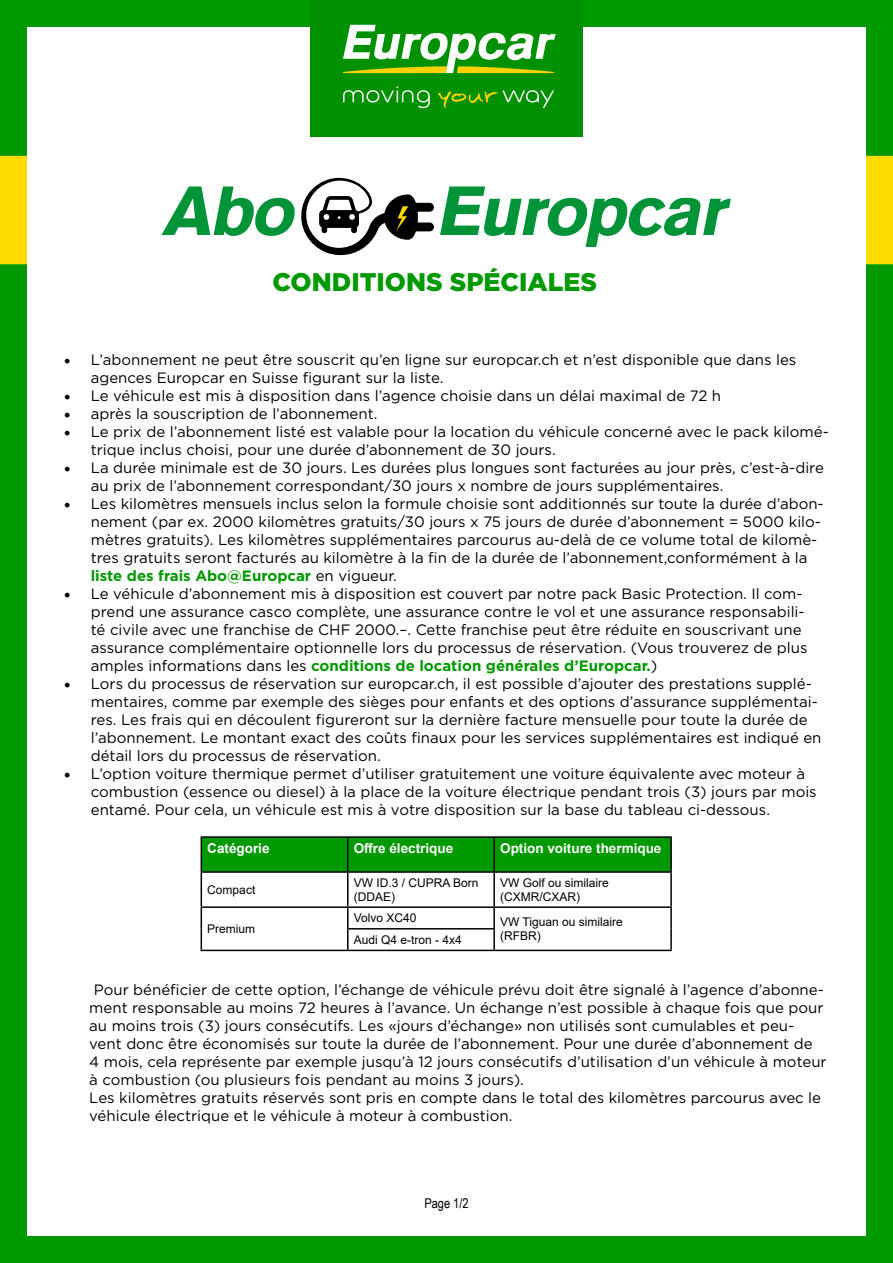
<style>
.page{position:relative;width:893px;height:1263px;background:#fff}
.page>*{position:absolute;margin:0;border:0;box-sizing:border-box;transform-origin:0 0}
.t1{font:italic 900 68.1px "Akzidenz Grotesk";color:#009338}
.t2{font:900 25.5px "Gotham";color:#090}
.t3{font:15px/18px "Gotham";color:#000}
.t4{font:700 13.5px "Arial";color:#fff}
.t5{font:13.5px "Arial Narrow";color:#000}
.t6{font:12px/14.4px "Arial";color:#000}
.s1{font-family:"Minion Pro";font-size:18px}
.s2{font-weight:700;color:#090}
</style>
<div class="page">
<div style="left:0;top:0;width:893px;height:1263px;border:27px solid #090"></div>
<div style="left:0;top:156px;width:27px;height:108px;background:#ffdc00"></div>
<div style="left:866px;top:156px;width:27px;height:108px;background:#ffdc00"></div>
<div style="left:310px;top:0;width:273px;height:136px;background:#009000"></div>
<svg style="left:343px;top:25px;width:213px;height:48px"></svg>
<svg style="left:343px;top:86px;width:87px;height:22px"></svg>
<svg style="left:438px;top:90px;width:116px;height:18px"></svg>
<svg style="left:301px;top:177px;width:133px;height:79px"></svg>
<div style="left:202px;top:838px;width:468px;height:33px;background:#090"></div>
<hr style="left:201px;top:836px;width:147px;height:2px;background:#000">
<hr style="left:201px;top:838px;width:1px;height:33px;background:#000">
<hr style="left:348px;top:836px;width:146px;height:2px;background:#000">
<hr style="left:347px;top:838px;width:1px;height:33px;background:#000">
<hr style="left:494px;top:836px;width:178px;height:2px;background:#000">
<hr style="left:493px;top:838px;width:2px;height:33px;background:#000">
<hr style="left:670px;top:838px;width:2px;height:33px;background:#000">
<hr style="left:201px;top:871px;width:147px;height:2px;background:#000">
<hr style="left:201px;top:873px;width:1px;height:33px;background:#000">
<hr style="left:348px;top:871px;width:146px;height:2px;background:#000">
<hr style="left:347px;top:873px;width:1px;height:33px;background:#000">
<hr style="left:494px;top:871px;width:178px;height:2px;background:#000">
<hr style="left:493px;top:873px;width:2px;height:33px;background:#000">
<hr style="left:670px;top:873px;width:2px;height:33px;background:#000">
<hr style="left:201px;top:906px;width:147px;height:2px;background:#000">
<hr style="left:348px;top:906px;width:146px;height:2px;background:#000">
<hr style="left:494px;top:906px;width:178px;height:2px;background:#000">
<hr style="left:493px;top:908px;width:2px;height:20px;background:#000">
<hr style="left:670px;top:908px;width:2px;height:21px;background:#000">
<svg style="left:201px;top:908px;width:1px;height:42px"></svg>
<hr style="left:347px;top:928px;width:148px;height:1px;background:#000">
<svg style="left:347px;top:908px;width:1px;height:42px"></svg>
<hr style="left:493px;top:929px;width:2px;height:21px;background:#000">
<hr style="left:670px;top:929px;width:2px;height:21px;background:#000">
<hr style="left:201px;top:950px;width:147px;height:1px;background:#000">
<hr style="left:348px;top:950px;width:146px;height:1px;background:#000">
<hr style="left:494px;top:950px;width:178px;height:1px;background:#000">
<h1 class="t1" style="left:161px;top:170px;width:149px">Abo</h1>
<h1 class="t1" style="left:435px;top:170px;width:307px">Europcar</h1>
<h2 class="t2" style="left:273px;top:264px;width:326px">CONDITIONS SPÉCIALES</h2>
<p class="t3" style="left:91px;top:350px;width:707px;text-indent:-27px"><span class="s1">•</span> L’abonnement ne peut être souscrit qu’en ligne sur europcar.ch et n’est disponible que dans les agences Europcar en Suisse figurant sur la liste.</p>
<p class="t3" style="left:64px;top:386px;width:659px"><span class="s1">•</span> Le véhicule est mis à disposition dans l’agence choisie dans un délai maximal de 72 h</p>
<p class="t3" style="left:64px;top:404px;width:315px"><span class="s1">•</span> après la souscription de l’abonnement.</p>
<p class="t3" style="left:91px;top:422px;width:740px;text-indent:-27px"><span class="s1">•</span> Le prix de l’abonnement listé est valable pour la location du véhicule concerné avec le pack kilomé&shy;trique inclus choisi, pour une durée d’abonnement de 30 jours.</p>
<p class="t3" style="left:91px;top:458px;width:735px;text-indent:-27px"><span class="s1">•</span> La durée minimale est de 30 jours. Les durées plus longues sont facturées au jour près, c’est-à-dire au prix de l’abonnement correspondant/30 jours x nombre de jours supplémentaires.</p>
<p class="t3" style="left:91px;top:494px;width:734px;text-indent:-27px"><span class="s1">•</span> Les kilomètres mensuels inclus selon la formule choisie sont additionnés sur toute la durée d’abon&shy;nement (par ex. 2000 kilomètres gratuits/30 jours x 75 jours de durée d’abonnement = 5000 kilo&shy;mètres gratuits). Les kilomètres supplémentaires parcourus au-delà de ce volume total de kilomè&shy;tres gratuits seront facturés au kilomètre à la fin de la durée de l’abonnement,conformément à la <span class="s2">liste des frais Abo@Europcar</span> en vigueur.</p>
<p class="t3" style="left:91px;top:584px;width:718px;text-indent:-27px"><span class="s1">•</span> Le véhicule d’abonnement mis à disposition est couvert par notre pack Basic Protection. Il com&shy;prend une assurance casco complète, une assurance contre le vol et une assurance responsabili&shy;té civile avec une franchise de CHF 2000.–. Cette franchise peut être réduite en souscrivant une assurance complémentaire optionnelle lors du processus de réservation. (Vous trouverez de plus amples informations dans les <span class="s2">conditions de location générales d’Europcar.</span>)</p>
<p class="t3" style="left:91px;top:674px;width:732px;text-indent:-27px"><span class="s1">•</span> Lors du processus de réservation sur europcar.ch, il est possible d’ajouter des prestations supplé&shy;mentaires, comme par exemple des sièges pour enfants et des options d’assurance supplémentai&shy;res. Les frais qui en découlent figureront sur la dernière facture mensuelle pour toute la durée de l’abonnement. Le montant exact des coûts finaux pour les services supplémentaires est indiqué en détail lors du processus de réservation.</p>
<p class="t3" style="left:91px;top:764px;width:727px;text-indent:-27px"><span class="s1">•</span> L’option voiture thermique permet d’utiliser gratuitement une voiture équivalente avec moteur à combustion (essence ou diesel) à la place de la voiture électrique pendant trois (3) jours par mois entamé. Pour cela, un véhicule est mis à votre disposition sur la base du tableau ci-dessous.</p>
<p class="t4" style="left:207px;top:839px;width:64px">Catégorie</p>
<p class="t4" style="left:354px;top:839px;width:101px">Offre électrique</p>
<p class="t4" style="left:500px;top:839px;width:163px">Option voiture thermique</p>
<p class="t6" style="left:207px;top:882px;width:50px">Compact</p>
<p class="t6" style="left:354px;top:875px;width:126px">VW ID.3 / CUPRA Born (DDAE)</p>
<p class="t6" style="left:500px;top:875px;width:110px">VW Golf ou similaire (CXMR/CXAR)</p>
<p class="t6" style="left:207px;top:922px;width:49px">Premium</p>
<p class="t6" style="left:354px;top:910px;width:64px">Volvo XC40</p>
<p class="t6" style="left:500px;top:914px;width:124px">VW Tiguan ou similaire</p>
<p class="t6" style="left:354px;top:932px;width:110px">Audi Q4 e-tron - 4x4</p>
<p class="t6" style="left:500px;top:929px;width:42px">(RFBR)</p>
<p class="t3" style="left:89px;top:980px;width:739px;text-indent:4px">Pour bénéficier de cette option, l’échange de véhicule prévu doit être signalé à l’agence d’abonne&shy;ment responsable au moins 72 heures à l’avance. Un échange n’est possible à chaque fois que pour au moins trois (3) jours consécutifs. Les «jours d’échange» non utilisés sont cumulables et peu&shy;vent donc être économisés sur toute la durée de l’abonnement. Pour une durée d’abonnement de<br>4 mois, cela représente par exemple jusqu’à 12 jours consécutifs d’utilisation d’un véhicule à moteur à combustion (ou plusieurs fois pendant au moins 3 jours).<br>Les kilomètres gratuits réservés sont pris en compte dans le total des kilomètres parcourus avec le véhicule électrique et le véhicule à moteur à combustion.</p>
<p class="t5" style="left:424px;top:1193px;width:46px">Page 1/2</p>
</div>
